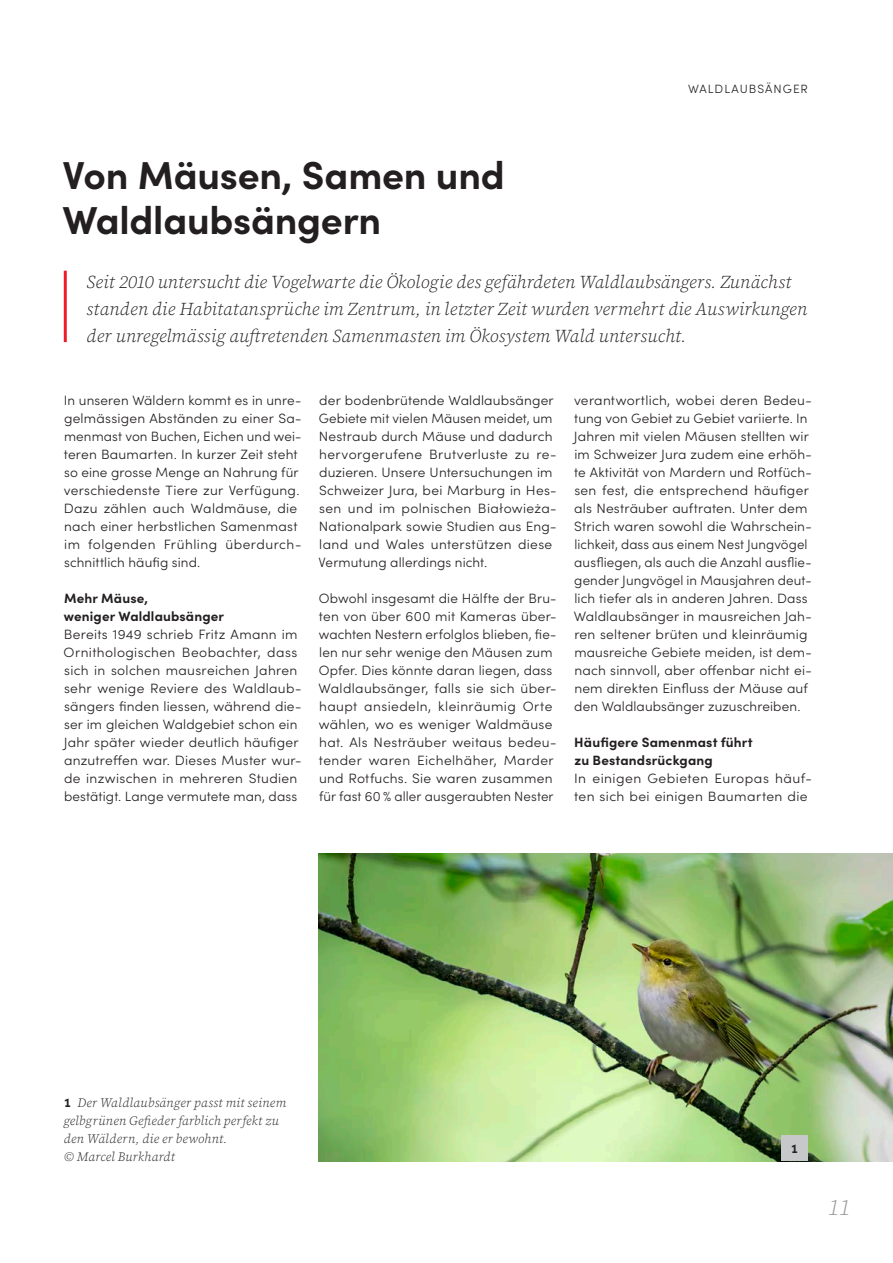
<style>
.page{position:relative;width:893px;height:1263px;background:#fff}
.page>*{position:absolute;margin:0;border:0;box-sizing:border-box;transform-origin:0 0}
.VSE_Titel{font:700 39px/45px "Sofia Pro";letter-spacing:-.005em;color:#231f20}
.t1{font:italic 300 22.5px "Source Serif 4 Sm Text";color:#939598}
.VSE_Lead{font:italic 300 18px/27px "Source Serif 4 Sm Text";color:#231f20}
.VSE_Lauftext{font:300 13.5px/18px "Sofia Pro";letter-spacing:.015em;color:#231f20}
.VSE_Lauftext-Titel{font:700 13.5px/18px "Sofia Pro";letter-spacing:.01em;color:#231f20}
.VSE_Bildlegende{font:italic 300 12.75px/18px "Source Serif 4 Sm Text";letter-spacing:.015em;color:#231f20}
.VSE_Bildlegende_Nummer{font:700 12.75px "Sofia Pro";color:#231f20}
.VSE_Kopfzeile{font:300 12px "Sofia Pro";letter-spacing:.085em;color:#231f20}
.s1{font-family:"Sofia Pro";font-weight:700;font-style:normal}
</style>
<div class="page">
<img style="left:319px;top:853px;width:574px;height:308px">
<svg style="left:781px;top:1136px;width:27px;height:25px"></svg>
<hr style="left:64px;top:271px;width:3px;height:71px;background:#ee1d23">
<p class="VSE_Kopfzeile" style="left:688px;top:80px;width:121px">WALDLAUBSÄNGER</p>
<p class="VSE_Titel" style="left:62px;top:150px;width:444px">Von Mäusen, Samen und<br>Waldlaubsängern</p>
<p class="VSE_Lead" style="left:87px;top:269px;width:722px">Seit 2010 untersucht die Vogelwarte die Ökologie des gefährdeten Waldlaubsängers. Zunächst standen die Habitatansprüche im Zentrum, in letzter Zeit wurden vermehrt die Auswirkungen der unregelmässig auftretenden Samenmasten im Ökosystem Wald untersucht.</p>
<p class="VSE_Lauftext" style="left:64px;top:391px;width:239px">In unseren Wäldern kommt es in unre&shy;gelmässigen Abständen zu einer Sa&shy;menmast von Buchen, Eichen und wei&shy;teren Baumarten. In kurzer Zeit steht so eine grosse Menge an Nahrung für verschiedenste Tiere zur Verfügung.<br>Dazu zählen auch Waldmäuse, die nach einer herbstlichen Samenmast im folgenden Frühling überdurch&shy;schnittlich häufig sind.</p>
<p class="VSE_Lauftext-Titel" style="left:64px;top:588px;width:162px">Mehr Mäuse,<br>weniger Waldlaubsänger</p>
<p class="VSE_Lauftext" style="left:64px;top:625px;width:239px">Bereits 1949 schrieb Fritz Amann im Ornithologischen Beobachter, dass sich in solchen mausreichen Jahren sehr wenige Reviere des Waldlaub&shy;sängers finden liessen, während die&shy;ser im gleichen Waldgebiet schon ein Jahr später wieder deutlich häufiger anzutreffen war. Dieses Muster wur&shy;de inzwischen in mehreren Studien bestätigt. Lange vermutete man, dass</p>
<p class="VSE_Lauftext" style="left:319px;top:391px;width:240px">der bodenbrütende Waldlaubsänger Gebiete mit vielen Mäusen meidet, um Nestraub durch Mäuse und dadurch hervorgerufene Brutverluste zu re&shy;duzieren. Unsere Untersuchungen im Schweizer Jura, bei Marburg in Hes&shy;sen und im polnischen Białowieża-Nationalpark sowie Studien aus Eng&shy;land und Wales unterstützen diese Vermutung allerdings nicht.</p>
<p class="VSE_Lauftext" style="left:319px;top:589px;width:240px">Obwohl insgesamt die Hälfte der Bru&shy;ten von über 600 mit Kameras über&shy;wachten Nestern erfolglos blieben, fie&shy;len nur sehr wenige den Mäusen zum Opfer. Dies könnte daran liegen, dass Waldlaubsänger, falls sie sich über&shy;haupt ansiedeln, kleinräumig Orte wählen, wo es weniger Waldmäuse hat. Als Nesträuber weitaus bedeu&shy;tender waren Eichelhäher, Marder und Rotfuchs. Sie waren zusammen für fast 60 % aller ausgeraubten Nester</p>
<p class="VSE_Lauftext" style="left:574px;top:391px;width:240px">verantwortlich, wobei deren Bedeu&shy;tung von Gebiet zu Gebiet variierte. In Jahren mit vielen Mäusen stellten wir im Schweizer Jura zudem eine erhöh&shy;te Aktivität von Mardern und Rotfüch&shy;sen fest, die entsprechend häufiger als Nesträuber auftraten. Unter dem Strich waren sowohl die Wahrschein&shy;lichkeit, dass aus einem Nest Jungvögel ausfliegen, als auch die Anzahl ausflie&shy;gender Jungvögel in Mausjahren deut&shy;lich tiefer als in anderen Jahren. Dass Waldlaubsänger in mausreichen Jah&shy;ren seltener brüten und kleinräumig mausreiche Gebiete meiden, ist dem&shy;nach sinnvoll, aber offenbar nicht ei&shy;nem direkten Einfluss der Mäuse auf den Waldlaubsänger zuzuschreiben.</p>
<p class="VSE_Lauftext-Titel" style="left:574px;top:732px;width:180px">Häufigere Samenmast führt zu Bestandsrückgang</p>
<p class="VSE_Lauftext" style="left:574px;top:769px;width:239px">In einigen Gebieten Europas häuf&shy;ten sich bei einigen Baumarten die</p>
<p class="VSE_Bildlegende" style="left:64px;top:1094px;width:224px"><span class="s1">1</span> Der Waldlaubsänger passt mit seinem gelbgrünen Gefieder farblich perfekt zu den Wäldern, die er bewohnt.<br>© Marcel Burkhardt</p>
<p class="VSE_Bildlegende_Nummer" style="left:791px;top:1138px;width:9px">1</p>
<h2 class="t1" style="left:828px;top:1193px;width:24px">11</h2>
</div>
